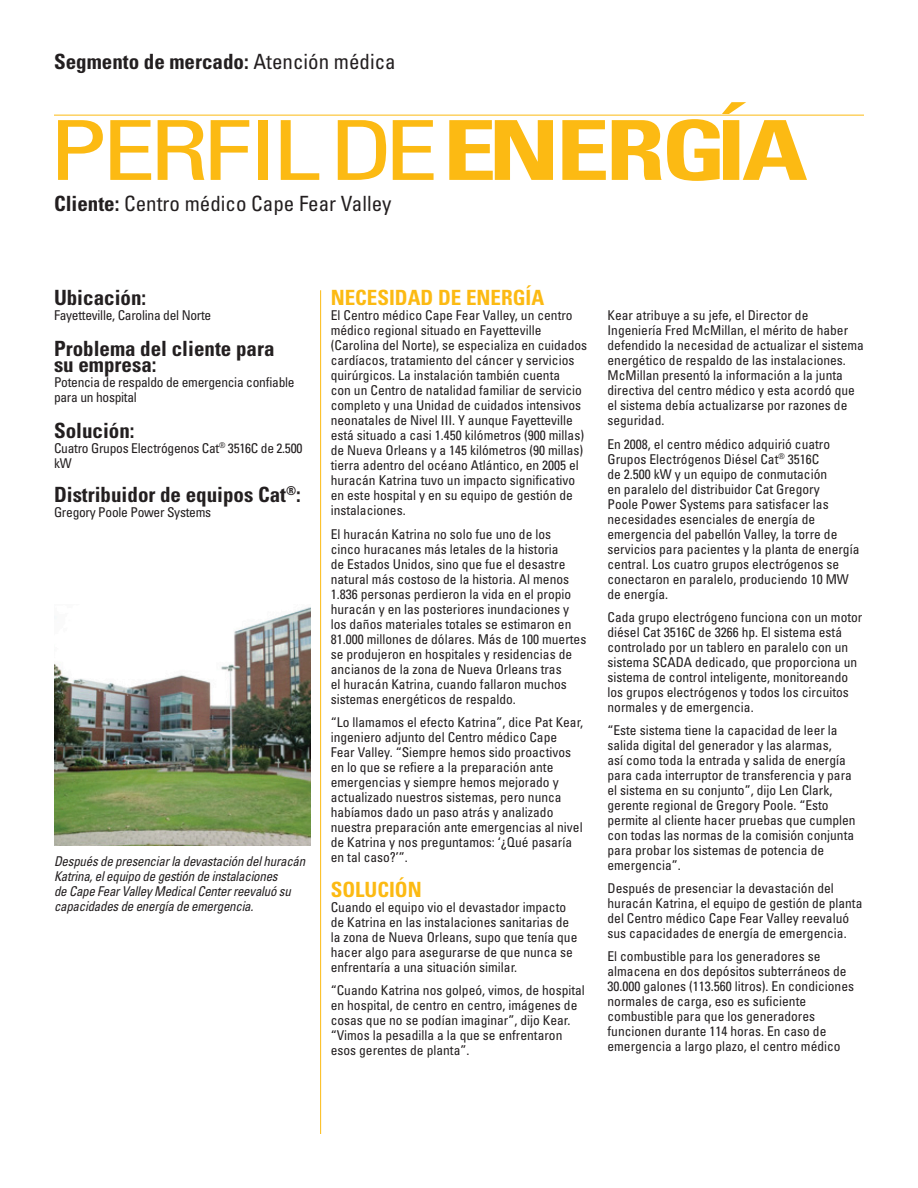
<style>
.page{position:relative;width:918px;height:1188px;background:#fff}
.page>*{position:absolute;margin:0;border:0;box-sizing:border-box;transform-origin:0 0}
.t1{font:condensed 82.8px "Univers LT Std";letter-spacing:-.06em;color:#fcba13;scale:1.3 1}
.Subhead{font:700 condensed 21px/16.5px "Univers LT Std";color:#231f20}
.Subhead-2{font:condensed 21px "Univers LT Std";color:#231f20}
.Subhead-3{font:700 condensed 21px "Univers LT Std";color:#fcba13}
.Body_Copy{font:condensed 13.5px/15px "Univers LT Std";color:#231f20}
.Body_Copy-2{font:italic condensed 13.5px/15px "Univers LT Std";letter-spacing:-.02em;color:#231f20;scale:.96 1}
.Body_Copy-3{font:condensed 13.5px/15px "Univers LT Std";letter-spacing:-.02em;color:#231f20}
.s1{font-weight:400}
.s2{font-weight:700}
</style>
<div class="page">
<img style="left:54px;top:607px;width:256px;height:239px">
<hr style="left:320px;top:290px;width:1px;height:844px;background:#fcba13">
<hr style="left:54px;top:115px;width:810px;height:1px;background:#fcba13">
<p class="Subhead" style="left:54px;top:53px;width:343px">Segmento de mercado: <span class="s1">Atención médica</span></p>
<p class="t1" style="left:48px;top:98px;width:586px">PERFILDE <span class="s2">ENERGÍA</span></p>
<p class="Subhead-2" style="left:54px;top:190px;width:339px"><span class="s2">Cliente:</span> Centro médico Cape Fear Valley</p>
<p class="Subhead" style="left:54px;top:290px;width:94px">Ubicación:</p>
<p class="Body_Copy-3" style="left:54px;top:308px;width:159px">Fayetteville, Carolina del Norte</p>
<p class="Subhead" style="left:54px;top:340px;width:222px">Problema del cliente para su empresa:</p>
<p class="Body_Copy-3" style="left:54px;top:375px;width:242px">Potencia de respaldo de emergencia confiable para un hospital</p>
<p class="Subhead" style="left:54px;top:422px;width:82px">Solución:</p>
<p class="Body_Copy-3" style="left:54px;top:440px;width:250px">Cuatro Grupos Electrógenos Cat<sup>®</sup> 3516C de 2.500 kW</p>
<p class="Subhead" style="left:54px;top:486px;width:248px">Distribuidor de equipos Cat<sup>®</sup>:</p>
<p class="Body_Copy-3" style="left:54px;top:504px;width:159px">Gregory Poole Power Systems</p>
<p class="Body_Copy-2" style="left:54px;top:854px;width:263px">Después de presenciar la devastación del huracán Katrina, el equipo de gestión de instalaciones<br>de Cape Fear Valley Medical Center reevaluó su capacidades de energía de emergencia.</p>
<p class="Subhead-3" style="left:331px;top:285px;width:215px">NECESIDAD DE ENERGÍA</p>
<p class="Body_Copy" style="left:331px;top:308px;width:258px">El Centro médico Cape Fear Valley, un centro médico regional situado en Fayetteville (Carolina del Norte), se especializa en cuidados cardíacos, tratamiento del cáncer y servicios quirúrgicos. La instalación también cuenta<br>con un Centro de natalidad familiar de servicio completo y una Unidad de cuidados intensivos neonatales de Nivel III. Y aunque Fayetteville está situado a casi 1.450 kilómetros (900 millas) de Nueva Orleans y a 145 kilómetros (90 millas) tierra adentro del océano Atlántico, en 2005 el huracán Katrina tuvo un impacto significativo en este hospital y en su equipo de gestión de instalaciones.</p>
<p class="Body_Copy" style="left:331px;top:526px;width:257px">El huracán Katrina no solo fue uno de los<br>cinco huracanes más letales de la historia<br>de Estados Unidos, sino que fue el desastre natural más costoso de la historia. Al menos 1.836 personas perdieron la vida en el propio huracán y en las posteriores inundaciones y los daños materiales totales se estimaron en 81.000 millones de dólares. Más de 100 muertes se produjeron en hospitales y residencias de ancianos de la zona de Nueva Orleans tras<br>el huracán Katrina, cuando fallaron muchos sistemas energéticos de respaldo.</p>
<p class="Body_Copy" style="left:331px;top:714px;width:254px">“Lo llamamos el efecto Katrina”, dice Pat Kear, ingeniero adjunto del Centro médico Cape Fear Valley. “Siempre hemos sido proactivos en lo que se refiere a la preparación ante emergencias y siempre hemos mejorado y actualizado nuestros sistemas, pero nunca habíamos dado un paso atrás y analizado nuestra preparación ante emergencias al nivel de Katrina y nos preguntamos: ‘¿Qué pasaría en tal caso?’”.</p>
<p class="Subhead-3" style="left:331px;top:877px;width:93px">SOLUCIÓN</p>
<p class="Body_Copy" style="left:331px;top:900px;width:248px">Cuando el equipo vio el devastador impacto de Katrina en las instalaciones sanitarias de la zona de Nueva Orleans, supo que tenía que hacer algo para asegurarse de que nunca se enfrentaría a una situación similar.</p>
<p class="Body_Copy" style="left:331px;top:983px;width:256px">“Cuando Katrina nos golpeó, vimos, de hospital en hospital, de centro en centro, imágenes de cosas que no se podían imaginar”, dijo Kear. “Vimos la pesadilla a la que se enfrentaron esos gerentes de planta”.</p>
<p class="Body_Copy" style="left:608px;top:308px;width:258px">Kear atribuye a su jefe, el Director de Ingeniería Fred McMillan, el mérito de haber defendido la necesidad de actualizar el sistema energético de respaldo de las instalaciones.<br>McMillan presentó la información a la junta directiva del centro médico y esta acordó que el sistema debía actualizarse por razones de seguridad.</p>
<p class="Body_Copy" style="left:608px;top:436px;width:253px">En 2008, el centro médico adquirió cuatro Grupos Electrógenos Diésel Cat<sup>®</sup> 3516C<br>de 2.500 kW y un equipo de conmutación<br>en paralelo del distribuidor Cat Gregory<br>Poole Power Systems para satisfacer las necesidades esenciales de energía de emergencia del pabellón Valley, la torre de servicios para pacientes y la planta de energía central. Los cuatro grupos electrógenos se conectaron en paralelo, produciendo 10 MW de energía.</p>
<p class="Body_Copy" style="left:608px;top:609px;width:256px">Cada grupo electrógeno funciona con un motor diésel Cat 3516C de 3266 hp. El sistema está controlado por un tablero en paralelo con un sistema SCADA dedicado, que proporciona un sistema de control inteligente, monitoreando los grupos electrógenos y todos los circuitos normales y de emergencia.</p>
<p class="Body_Copy" style="left:608px;top:722px;width:250px">“Este sistema tiene la capacidad de leer la salida digital del generador y las alarmas,<br>así como toda la entrada y salida de energía para cada interruptor de transferencia y para el sistema en su conjunto”, dijo Len Clark, gerente regional de Gregory Poole. “Esto permite al cliente hacer pruebas que cumplen con todas las normas de la comisión conjunta para probar los sistemas de potencia de emergencia”.</p>
<p class="Body_Copy" style="left:608px;top:880px;width:256px">Después de presenciar la devastación del huracán Katrina, el equipo de gestión de planta del Centro médico Cape Fear Valley reevaluó sus capacidades de energía de emergencia.</p>
<p class="Body_Copy" style="left:608px;top:948px;width:248px">El combustible para los generadores se almacena en dos depósitos subterráneos de 30.000 galones (113.560 litros). En condiciones normales de carga, eso es suficiente combustible para que los generadores funcionen durante 114 horas. En caso de emergencia a largo plazo, el centro médico</p>
</div>
